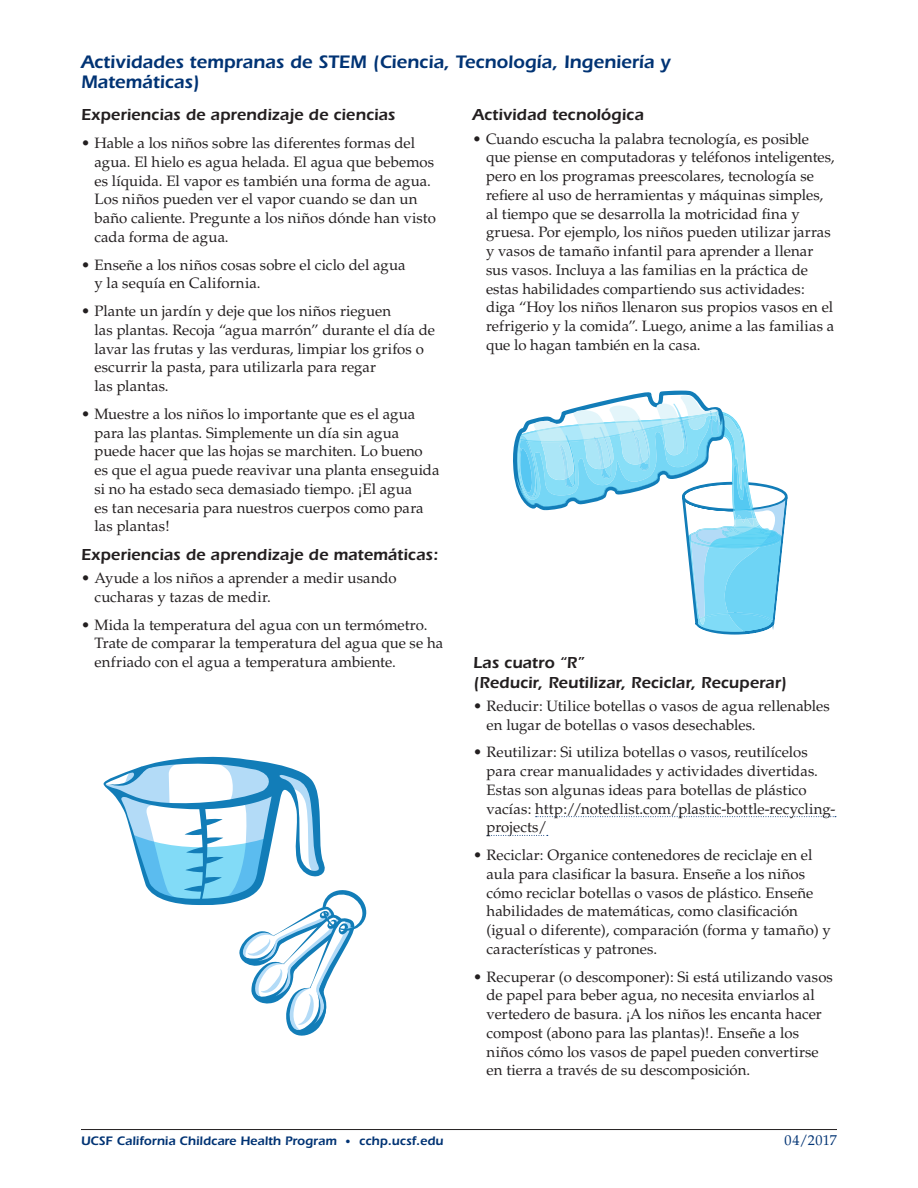
<style>
.page{position:relative;width:918px;height:1188px;background:#fff}
.page>*{position:absolute;margin:0;border:0;box-sizing:border-box;transform-origin:0 0}
._2_Subhead{font:600 18.75px/19.5px "Itc Eras";letter-spacing:-.005em;color:#013374}
._3_Subhead_small{font:600 16.5px/19.5px "Itc Eras";color:#231f20}
.t1{font:15px/18.8px "Palatino";letter-spacing:.005em;color:#231f20}
.t2{font:14.25px "Palatino";letter-spacing:.02em;color:#013374}
.t3{font:600 12.75px "Itc Eras";color:#013374}
.s1{font-family:"Palatino";font-weight:700;font-size:10.5px}
</style>
<div class="page">
<hr style="left:81px;top:1129px;width:756px;height:1px;background:#231f20">
<svg style="left:103px;top:756px;width:263px;height:280px"></svg>
<svg style="left:513px;top:390px;width:275px;height:245px"></svg>
<svg style="left:536px;top:816px;width:300px;height:1px"></svg>
<svg style="left:487px;top:835px;width:61px;height:1px"></svg>
<p class="_2_Subhead" style="left:81px;top:52px;width:591px">Actividades tempranas de STEM (Ciencia, Tecnología, Ingeniería y<br>Matemáticas)</p>
<p class="_3_Subhead_small" style="left:81px;top:105px;width:316px">Experiencias de aprendizaje de ciencias</p>
<p class="t1" style="left:94px;top:134px;width:343px;text-indent:-14px">• Hable a los niños sobre las diferentes formas del agua. El hielo es agua helada. El agua que bebemos es líquida. El vapor es también una forma de agua.<br>Los niños pueden ver el vapor cuando se dan un baño caliente. Pregunte a los niños dónde han visto cada forma de agua.</p>
<p class="t1" style="left:94px;top:255px;width:313px;text-indent:-14px">• Enseñe a los niños cosas sobre el ciclo del agua y la sequía en California.</p>
<p class="t1" style="left:94px;top:302px;width:342px;text-indent:-14px">• Plante un jardín y deje que los niños rieguen<br>las plantas. Recoja “agua marrón” durante el día de lavar las frutas y las verduras, limpiar los grifos o escurrir la pasta, para utilizarla para regar<br>las plantas.</p>
<p class="t1" style="left:94px;top:405px;width:347px;text-indent:-14px">• Muestre a los niños lo importante que es el agua para las plantas. Simplemente un día sin agua puede hacer que las hojas se marchiten. Lo bueno es que el agua puede reavivar una planta enseguida si no ha estado seca demasiado tiempo. ¡El agua<br>es tan necesaria para nuestros cuerpos como para las plantas!</p>
<p class="_3_Subhead_small" style="left:81px;top:545px;width:359px">Experiencias de aprendizaje de matemáticas:</p>
<p class="t1" style="left:94px;top:569px;width:304px;text-indent:-14px">• Ayude a los niños a aprender a medir usando cucharas y tazas de medir.</p>
<p class="t1" style="left:94px;top:615px;width:350px;text-indent:-14px">• Mida la temperatura del agua con un termómetro.<br>Trate de comparar la temperatura del agua que se ha enfriado con el agua a temperatura ambiente.</p>
<p class="_3_Subhead_small" style="left:472px;top:105px;width:173px">Actividad tecnológica</p>
<p class="t1" style="left:486px;top:129px;width:350px;text-indent:-14px">• Cuando escucha la palabra tecnología, es posible que piense en computadoras y teléfonos inteligentes, pero en los programas preescolares, tecnología se refiere al uso de herramientas y máquinas simples, al tiempo que se desarrolla la motricidad fina y gruesa. Por ejemplo, los niños pueden utilizar jarras y vasos de tamaño infantil para aprender a llenar sus vasos. Incluya a las familias en la práctica de estas habilidades compartiendo sus actividades: diga “Hoy los niños llenaron sus propios vasos en el refrigerio y la comida”. Luego, anime a las familias a que lo hagan también en la casa.</p>
<p class="_3_Subhead_small" style="left:473px;top:653px;width:316px">Las cuatro “R”<br>(Reducir, Reutilizar, Reciclar, Recuperar)</p>
<p class="t1" style="left:487px;top:697px;width:345px;text-indent:-14px">• Reducir: Utilice botellas o vasos de agua rellenables en lugar de botellas o vasos desechables.</p>
<p class="t1" style="left:487px;top:743px;width:350px;text-indent:-14px">• Reutilizar: Si utiliza botellas o vasos, reutilícelos para crear manualidades y actividades divertidas.<br>Estas son algunas ideas para botellas de plástico vacías: http://notedlist.com/plastic-bottle-recycling&shy;projects/</p>
<p class="t1" style="left:487px;top:846px;width:346px;text-indent:-14px">• Reciclar: Organice contenedores de reciclaje en el aula para clasificar la basura. Enseñe a los niños cómo reciclar botellas o vasos de plástico. Enseñe habilidades de matemáticas, como clasificación (igual o diferente), comparación (forma y tamaño) y características y patrones.</p>
<p class="t1" style="left:487px;top:967px;width:348px;text-indent:-14px">• Recuperar (o descomponer): Si está utilizando vasos de papel para beber agua, no necesita enviarlos al vertedero de basura. ¡A los niños les encanta hacer compost (abono para las plantas)!. Enseñe a los niños cómo los vasos de papel pueden convertirse en tierra a través de su descomposición.</p>
<p class="t3" style="left:81px;top:1133px;width:364px">UCSF California Childcare Health Program <span class="s1">•</span> cchp.ucsf.edu</p>
<p class="t2" style="left:785px;top:1132px;width:54px">04/2017</p>
</div>
